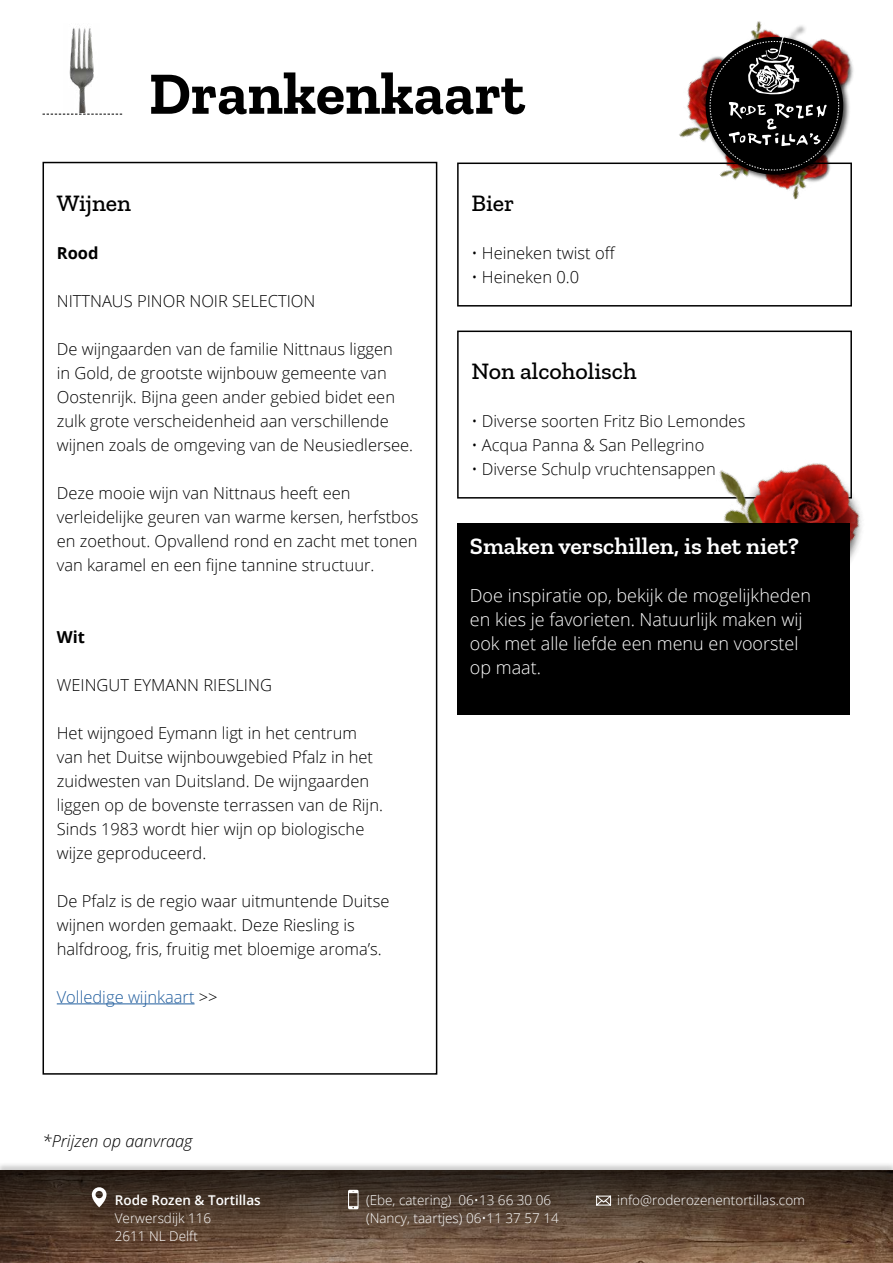
<style>
.page{position:relative;width:893px;height:1263px;background:#fff}
.page>*{position:absolute;margin:0;border:0;box-sizing:border-box;transform-origin:0 0}
.t1{font:700 60px "Zilla Slab";color:#000}
.t2{font:600 24px "Zilla Slab";color:#fff}
.t3{font:500 24px "Zilla Slab";color:#000}
.t4{font:300 18px/24px "Open Sans";color:#fff}
.t5{font:300 16.5px/24px "Open Sans";color:#000}
.t6{font:300 16.5px "Open Sans";color:#215e9e}
.t7{font:italic 300 16.5px "Open Sans";color:#000}
.t8{font:700 16.5px "Open Sans";color:#000}
.t9{font:300 13.5px/18px "Open Sans";color:#fff}
.t10{font:600 13.5px "Open Sans";color:#fff}
.s1{color:#000}
</style>
<div class="page">
<svg style="left:670px;top:21px;width:184px;height:179px"></svg>
<div style="left:0;top:1162px;width:893px;height:101px;background:#000;opacity:.2"></div>
<svg style="left:0;top:1171px;width:893px;height:92px;background:#574232"></svg>
<svg style="left:92px;top:1187px;width:15px;height:20px"></svg>
<svg style="left:596px;top:1195px;width:16px;height:11px"></svg>
<svg style="left:348px;top:1190px;width:11px;height:19px"></svg>
<img style="left:69px;top:27px;width:25px;height:86px">
<svg style="left:43px;top:114px;width:79px;height:1px"></svg>
<hr style="left:57px;top:1003px;width:138px;height:1px;background:#215e9e">
<div style="left:43px;top:162px;width:394px;height:913px;border:2px solid #000"></div>
<div style="left:457px;top:163px;width:395px;height:144px;border:2px solid #000"></div>
<div style="left:457px;top:331px;width:395px;height:168px;border:2px solid #000"></div>
<img style="left:687px;top:421px;width:175px;height:190px">
<div style="left:457px;top:523px;width:392px;height:192px;background:#000"></div>
<h1 class="t1" style="left:149px;top:59px;width:377px">Drankenkaart</h1>
<h2 class="t3" style="left:57px;top:189px;width:76px">Wijnen</h2>
<p class="t8" style="left:57px;top:241px;width:43px">Rood</p>
<p class="t5" style="left:57px;top:288px;width:260px">NITTNAUS PINOR NOIR SELECTION</p>
<p class="t5" style="left:57px;top:336px;width:358px">De wijngaarden van de familie Nittnaus liggen<br>in Gold, de grootste wijnbouw gemeente van Oostenrijk. Bijna geen ander gebied bidet een zulk grote verscheidenheid aan verschillende wijnen zoals de omgeving van de Neusiedlersee.</p>
<p class="t5" style="left:57px;top:480px;width:363px">Deze mooie wijn van Nittnaus heeft een verleidelijke geuren van warme kersen, herfstbos en zoethout. Opvallend rond en zacht met tonen van karamel en een fijne tannine structuur.</p>
<p class="t8" style="left:57px;top:625px;width:30px">Wit</p>
<p class="t5" style="left:57px;top:672px;width:217px">WEINGUT EYMANN RIESLING</p>
<p class="t5" style="left:57px;top:720px;width:328px">Het wijngoed Eymann ligt in het centrum van het Duitse wijnbouwgebied Pfalz in het zuidwesten van Duitsland. De wijngaarden liggen op de bovenste terrassen van de Rijn.<br>Sinds 1983 wordt hier wijn op biologische wijze geproduceerd.</p>
<p class="t5" style="left:57px;top:888px;width:334px">De Pfalz is de regio waar uitmuntende Duitse wijnen worden gemaakt. Deze Riesling is halfdroog, fris, fruitig met bloemige aroma’s.</p>
<p class="t6" style="left:57px;top:985px;width:162px">Volledige wijnkaart <span class="s1">&gt;&gt;</span></p>
<p class="t7" style="left:43px;top:1129px;width:152px">*Prijzen op aanvraag</p>
<h2 class="t3" style="left:471px;top:189px;width:45px">Bier</h2>
<p class="t5" style="left:471px;top:240px;width:146px">• Heineken twist off</p>
<p class="t5" style="left:471px;top:264px;width:109px">• Heineken 0.0</p>
<h2 class="t3" style="left:471px;top:357px;width:167px">Non alcoholisch</h2>
<p class="t5" style="left:471px;top:408px;width:275px">• Diverse soorten Fritz Bio Lemondes</p>
<p class="t5" style="left:471px;top:432px;width:234px">• Acqua Panna &amp; San Pellegrino</p>
<p class="t5" style="left:471px;top:456px;width:246px">• Diverse Schulp vruchtensappen</p>
<h2 class="t2" style="left:470px;top:533px;width:331px">Smaken verschillen, is het niet?</h2>
<p class="t4" style="left:470px;top:583px;width:343px">Doe inspiratie op, bekijk de mogelijkheden en kies je favorieten. Natuurlijk maken wij ook met alle liefde een menu en voorstel op maat.</p>
<p class="t10" style="left:115px;top:1191px;width:147px">Rode Rozen &amp; Tortillas</p>
<p class="t9" style="left:115px;top:1209px;width:98px">Verwersdijk 116<br>2611 NL Delft</p>
<p class="t9" style="left:366px;top:1191px;width:194px">(Ebe, catering) 06•13 66 30 06 (Nancy, taartjes) 06•11 37 57 14</p>
<p class="t9" style="left:617px;top:1191px;width:189px">info@roderozenentortillas.com</p>
</div>
